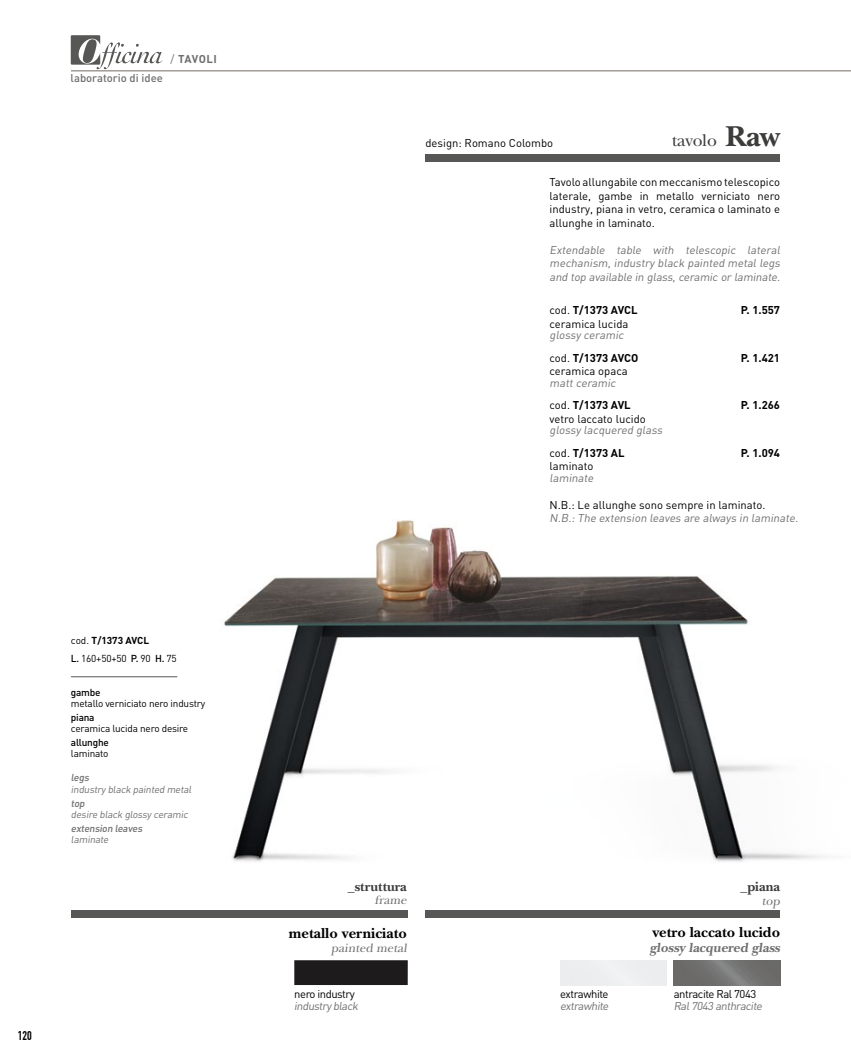
<style>
.page{position:relative;width:851px;height:1063px;background:#fff}
.page>*{position:absolute;margin:0;border:0;box-sizing:border-box;transform-origin:0 0}
.t1{font:17.5px "New Baskerville";letter-spacing:-.01em;color:#3c3c3b}
.t2{font:700 15px "New Baskerville";color:#000}
.t3{font:700 13.75px "New Baskerville";color:#706f6f}
.t4{font:700 13.75px "New Baskerville";color:#3c3c3b}
.t5{font:12.5px "New Baskerville";color:#706f6f}
.t6{font:700 12.5px "DIN Condensed";color:#000}
.t7{font:italic 11.25px/22.5px "DIN";color:#706f6f}
.t8{font:11.25px/13.5px "DIN";color:#000;text-align:justify}
.t9{font:700 11.25px "DIN";color:#000}
.t10{font:11.25px "DIN";color:#706f6f}
.t11{font:11.25px "DIN";letter-spacing:-.04em;color:#000}
.t12{font:500 11.25px "DIN";color:#706f6f}
.t13{font:700 11.25px "DIN";letter-spacing:.04em;color:#706f6f}
.t14{font:10px/17.5px "DIN";letter-spacing:-.02em;color:#000}
.t15{font:italic 10px "DIN";color:#706f6f}
.t16{font:italic 500 10px "DIN";color:#706f6f}
.t17{font:500 10px "DIN";letter-spacing:-.02em;color:#000}
.s1{font-weight:400}
.s2{font-weight:700}
.s3{font-weight:500}
.s4{font-weight:700;font-size:30px}
.s5{font-style:normal;color:#000}
.s6{font-weight:700;font-style:normal;color:#000}
</style>
<div class="page">
<hr style="left:71px;top:70px;width:779px;height:1px;background:#726961">
<svg style="left:71px;top:35px;width:91px;height:34px"></svg>
<img style="left:142px;top:520px;width:685px;height:391px">
<div style="left:425px;top:154px;width:355px;height:7px;background:#575756"></div>
<div style="left:425px;top:911px;width:355px;height:7px;background:#575756"></div>
<div style="left:71px;top:911px;width:336px;height:7px;background:#575756"></div>
<hr style="left:71px;top:676px;width:106px;height:1px;background:#575756">
<div style="left:294px;top:960px;width:113px;height:25px;background:#1d1b1c"></div>
<img style="left:673px;top:960px;width:106px;height:25px">
<p class="t12" style="left:71px;top:71px;width:94px">laboratorio di idee</p>
<p class="t13" style="left:170px;top:51px;width:48px"><span class="s1">/</span> TAVOLI</p>
<p class="t14" style="left:71px;top:632px;width:107px">cod. <span class="s2">T/1373 AVCL<br></span><span class="s3">L.</span> 160+50+50 <span class="s3">P.</span> 90 <span class="s3">H.</span> 75</p>
<p class="t17" style="left:71px;top:686px;width:31px">gambe</p>
<p class="t14" style="left:71px;top:694px;width:136px">metallo verniciato nero industry</p>
<p class="t17" style="left:71px;top:711px;width:25px">piana</p>
<p class="t14" style="left:71px;top:719px;width:119px">ceramica lucida nero desire</p>
<p class="t17" style="left:71px;top:736px;width:40px">allunghe</p>
<p class="t14" style="left:71px;top:744px;width:39px">laminato</p>
<p class="t16" style="left:71px;top:771px;width:22px">legs</p>
<p class="t15" style="left:71px;top:783px;width:124px">industry black painted metal</p>
<p class="t16" style="left:71px;top:797px;width:17px">top</p>
<p class="t15" style="left:71px;top:808px;width:120px">desire black glossy ceramic</p>
<p class="t16" style="left:71px;top:822px;width:75px">extension leaves</p>
<p class="t15" style="left:71px;top:833px;width:41px">laminate</p>
<p class="t6" style="left:18px;top:1031px;width:15px">120</p>
<p class="t8" style="left:425px;top:136px;width:129px">design: Romano Colombo</p>
<h1 class="t1" style="left:671px;top:130px;width:110px">tavolo <span class="s4">Raw</span></h1>
<p class="t8" style="left:549px;top:175px;width:232px">Tavolo allungabile con meccanismo telescopico laterale, gambe in metallo verniciato nero industry, piana in vetro, ceramica o laminato e allunghe in laminato.</p>
<p class="t7" style="left:549px;top:243px;width:234px;line-height:13.5px;text-align:justify">Extendable table with telescopic lateral mechanism, industry black painted metal legs and top available in glass,ceramic or laminate.</p>
<p class="t9" style="left:549px;top:303px;width:89px"><span class="s1">cod.</span> T/1373 AVCL</p>
<p class="t9" style="left:740px;top:303px;width:41px">P. 1.557</p>
<p class="t8" style="left:549px;top:317px;width:80px">ceramica lucida</p>
<p class="t7" style="left:549px;top:324px;width:90px">glossy ceramic <span class="s5">cod.</span> <span class="s6">T/1373 AVCO</span></p>
<p class="t9" style="left:740px;top:350px;width:41px">P. 1.421</p>
<p class="t8" style="left:549px;top:364px;width:79px">ceramica opaca</p>
<p class="t7" style="left:549px;top:371px;width:83px">mattceramic <span class="s5">cod.</span> <span class="s6">T/1373 AVL</span></p>
<p class="t8" style="left:549px;top:412px;width:98px">vetro laccato lucido</p>
<p class="t7" style="left:549px;top:419px;width:116px">glossy lacquered glass <span class="s5">cod.</span> <span class="s6">T/1373 AL</span></p>
<p class="t8" style="left:549px;top:459px;width:45px">laminato</p>
<p class="t7" style="left:549px;top:466px;width:47px">laminate</p>
<p class="t9" style="left:740px;top:398px;width:41px">P. 1.266</p>
<p class="t9" style="left:740px;top:445px;width:41px">P. 1.094</p>
<p class="t8" style="left:549px;top:498px;width:217px">N.B.: Le allunghe sono sempre in laminato.</p>
<p class="t7" style="left:549px;top:507px;width:252px">N.B.:The extension leaves are always in laminate.</p>
<p class="t4" style="left:348px;top:878px;width:60px">_struttura</p>
<p class="t5" style="left:375px;top:893px;width:36px">frame</p>
<p class="t4" style="left:740px;top:879px;width:41px">_piana</p>
<p class="t5" style="left:761px;top:894px;width:22px">top</p>
<h2 class="t2" style="left:289px;top:925px;width:119px">metallo verniciato</h2>
<p class="t5" style="left:331px;top:941px;width:79px">painted metal</p>
<h2 class="t2" style="left:652px;top:923px;width:129px">vetro laccato lucido</h2>
<p class="t3" style="left:649px;top:940px;width:134px">glossy lacquered glass</p>
<p class="t11" style="left:294px;top:987px;width:62px">nero industry</p>
<p class="t10" style="left:294px;top:999px;width:67px">industry black</p>
<p class="t11" style="left:560px;top:987px;width:50px">extrawhite</p>
<p class="t10" style="left:560px;top:999px;width:52px">extrawhite</p>
<p class="t11" style="left:673px;top:987px;width:84px">antracite Ral 7043</p>
<p class="t10" style="left:673px;top:999px;width:92px">Ral7043 anthracite</p>
</div>
